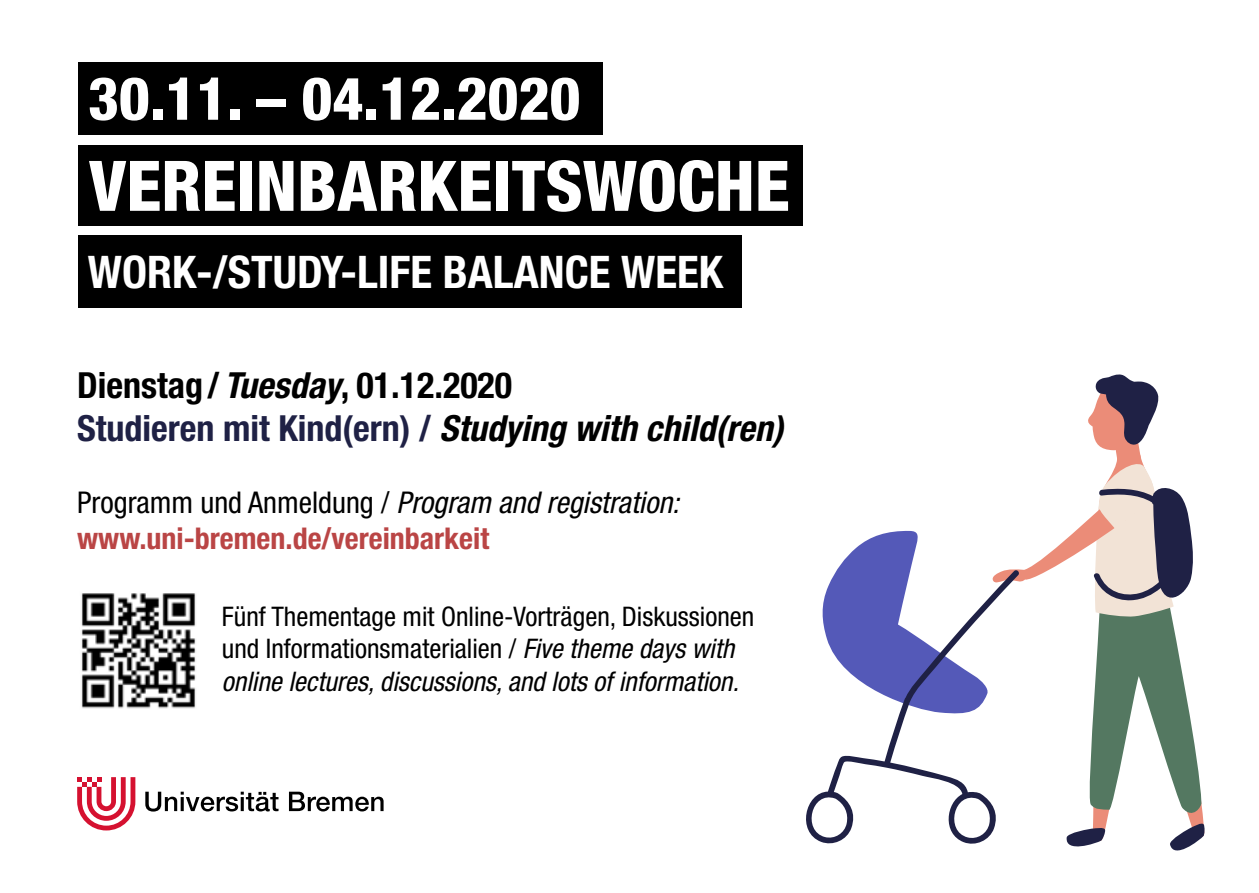
<style>
.page{position:relative;width:1259px;height:893px;background:#fff}
.page>*{position:absolute;margin:0;border:0;box-sizing:border-box;transform-origin:0 0}
.t1{font:800 condensed 69.9px "Helvetica Neue LT Pro";color:#fff}
.t2{font:800 condensed 59.7px "Helvetica Neue LT Pro";color:#fff}
.t3{font:700 condensed 45px "Helvetica Neue LT Pro";color:#fff}
.t4{font:700 condensed 36px "Helvetica Neue LT Pro";color:#1f2145}
.t5{font:700 condensed 36px "Helvetica Neue LT Pro";color:#000}
.t6{font:italic condensed 30px "Helvetica Neue LT Pro";color:#000}
.t7{font:700 condensed 30px "Helvetica Neue LT Pro";color:#ba4545}
.t8{font:condensed 27px/32.4px "Helvetica Neue LT Pro";color:#000}
.s1{font-style:italic}
.s2{font-style:italic;color:#000}
.s3{font-style:normal}
</style>
<div class="page">
<svg style="left:806px;top:793px;width:14px;height:49px"></svg>
<svg style="left:820px;top:374px;width:385px;height:477px"></svg>
<svg style="left:145px;top:792px;width:133px;height:19px"></svg>
<svg style="left:289px;top:792px;width:94px;height:19px"></svg>
<svg style="left:77px;top:777px;width:58px;height:53px"></svg>
<div style="left:78px;top:62px;width:525px;height:73px;background:#000"></div>
<div style="left:78px;top:146px;width:724px;height:80px;background:#000"></div>
<div style="left:78px;top:235px;width:664px;height:73px;background:#000"></div>
<img style="left:81px;top:593px;width:115px;height:116px">
<p class="t2" style="left:88px;top:62px;width:494px">30.11. – 04.12.2020</p>
<p class="t1" style="left:89px;top:143px;width:702px">VEREINBARKEITSWOCHE</p>
<p class="t3" style="left:88px;top:245px;width:636px">WORK-/STUDY-LIFE BALANCE WEEK</p>
<p class="t5" style="left:77px;top:363px;width:436px">Dienstag/ <span class="s1">Tuesday</span>, 01.12.2020</p>
<p class="t4" style="left:77px;top:407px;width:708px">Studieren mit Kind(ern) / <span class="s2">Studying with child(ren)</span></p>
<p class="t6" style="left:77px;top:485px;width:604px"><span class="s3">Programm und Anmeldung /</span> Program and registration:</p>
<p class="t7" style="left:77px;top:520px;width:413px">www.uni-bremen.de/vereinbarkeit</p>
<p class="t8" style="left:222px;top:600px;width:534px">Fünf Thementage mit Online-Vorträgen, Diskussionen und Informationsmaterialien / <span class="s1">Five theme days with online lectures, discussions, and lots of information.</span></p>
</div>
